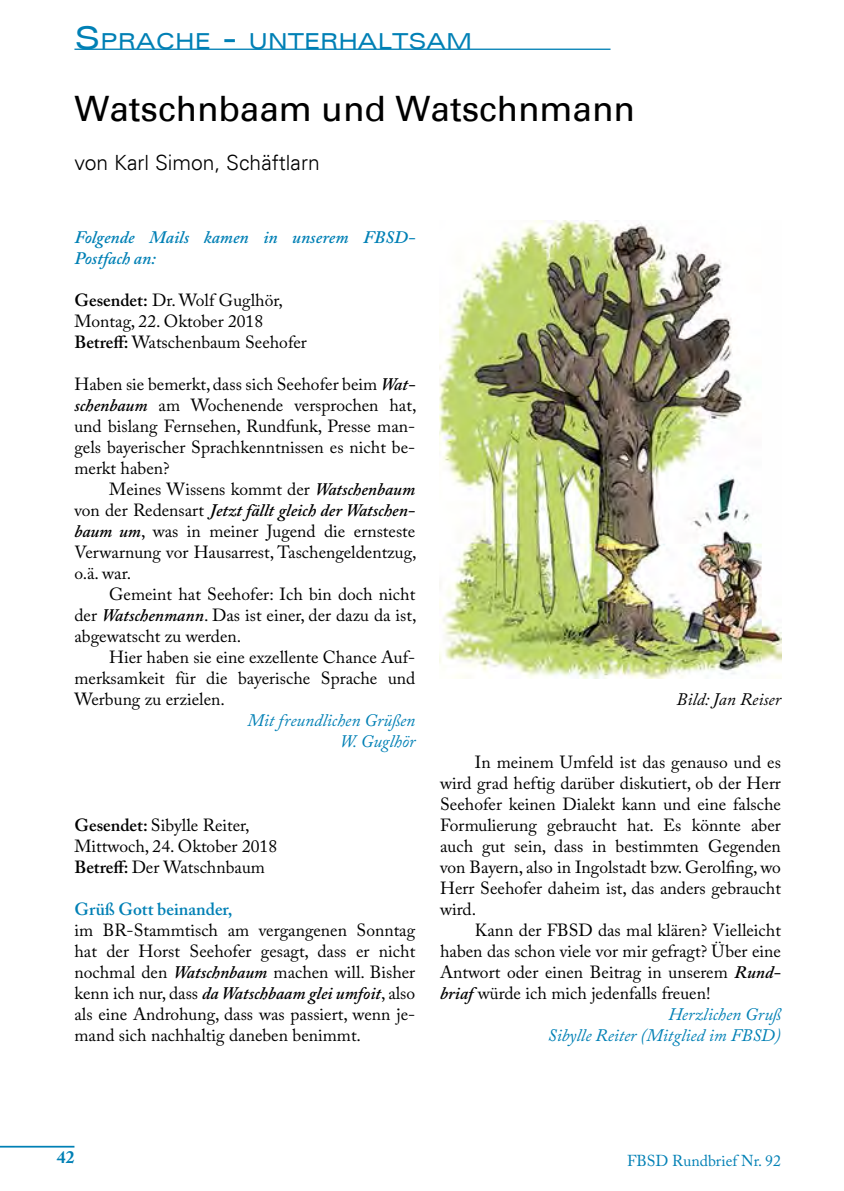
<style>
.page{position:relative;width:844px;height:1191px;background:#fff}
.page>*{position:absolute;margin:0;border:0;box-sizing:border-box;transform-origin:0 0}
.t1{font:35px "Univers";color:#000}
.t2{font:expanded 22.05px "Univers";color:#0080b5}
.t3{font:300 21px "Univers";color:#000}
.t4{font:17.5px/21px "Adobe Caslon Pro";color:#000;text-align:justify}
.t5{font:italic 17.5px/21px "Adobe Caslon Pro";color:#0080b5;text-align:right}
.t6{font:italic 600 17.5px/21px "Adobe Caslon Pro";color:#0080b5}
.t7{font:600 17.5px "Adobe Caslon Pro";color:#0080b5}
.t8{font:italic 17.5px "Adobe Caslon Pro";color:#000}
.t9{font:700 17.5px "Adobe Caslon Pro";color:#0080b5}
.t10{font:15.75px "Adobe Caslon Pro";color:#0080b5}
.s1{font-size:31.5px}
.s2{font-weight:600}
.s3{font-weight:600;font-style:italic}
</style>
<div class="page">
<hr style="left:0;top:1145px;width:74px;height:2px;background:#0080b5">
<hr style="left:74px;top:49px;width:536px;height:1px;background:#0080b5">
<img style="left:439px;top:221px;width:342px;height:457px">
<p class="t2" style="left:74px;top:28px;width:399px"><span class="s1">S</span>PRACHE <span class="s1">-</span> UNTERHALTSAM</p>
<h1 class="t1" style="left:74px;top:88px;width:561px">Watschnbaam und Watschnmann</h1>
<p class="t3" style="left:74px;top:150px;width:247px">von Karl Simon, Schäftlarn</p>
<p class="t6" style="left:74px;top:226px;width:342px">Folgende Mails kamen in unserem FBSD-<br>Postfach an:</p>
<p class="t4" style="left:74px;top:289px;width:234px;text-align:left"><span class="s2">Gesendet:</span> Dr. Wolf Guglhör,<br>Montag, 22. Oktober 2018<br><span class="s2">Betreff:</span> Watschenbaum Seehofer</p>
<p class="t4" style="left:74px;top:373px;width:343px">Haben sie bemerkt, dass sich Seehofer beim <span class="s3">Wat&shy;schenbaum</span> am Wochenende versprochen hat, und bislang Fernsehen, Rundfunk, Presse man&shy;gels bayerischer Sprachkenntnissen es nicht be&shy;merkt haben?</p>
<p class="t4" style="left:74px;top:478px;width:343px;text-indent:35px">Meines Wissens kommt der <span class="s3">Watschenbaum </span>von der Redensart <span class="s3">Jetzt fällt gleich der Watschen&shy;baum um</span>, was in meiner Jugend die ernsteste Verwarnung vor Hausarrest, Taschengeldentzug, o.ä. war.</p>
<p class="t4" style="left:74px;top:583px;width:343px;text-indent:35px">Gemeint hat Seehofer: Ich bin doch nicht der <span class="s3">Watschenmann</span>. Das ist einer, der dazu da ist, abgewatscht zu werden.</p>
<p class="t4" style="left:74px;top:646px;width:342px;text-indent:35px">Hier haben sie eine exzellente Chance Auf&shy;merksamkeit für die bayerische Sprache und Werbung zu erzielen.</p>
<p class="t5" style="left:247px;top:709px;width:169px">Mit freundlichen Grüßen<br>W. Guglhör</p>
<p class="t8" style="left:676px;top:688px;width:106px">Bild: Jan Reiser</p>
<p class="t4" style="left:74px;top:814px;width:204px;text-align:left"><span class="s2">Gesendet:</span> Sibylle Reiter,<br>Mittwoch, 24. Oktober 2018<br><span class="s2">Betreff:</span> Der Watschnbaum</p>
<p class="t7" style="left:74px;top:898px;width:159px">Grüß Gott beinander,</p>
<p class="t4" style="left:74px;top:919px;width:342px">im BR-Stammtisch am vergangenen Sonntag hat der Horst Seehofer gesagt, dass er nicht nochmal den <span class="s3">Watschnbaum</span> machen will. Bisher kenn ich nur, dass <span class="s3">da Watschbaam glei umfoit</span>, also als eine Androhung, dass was passiert, wenn je&shy;mand sich nachhaltig daneben benimmt.</p>
<p class="t4" style="left:440px;top:751px;width:342px;text-indent:35px">In meinem Umfeld ist das genauso und es wird grad heftig darüber diskutiert, ob der Herr Seehofer keinen Dialekt kann und eine falsche Formulierung gebraucht hat. Es könnte aber auch gut sein, dass in bestimmten Gegenden von Bayern, also in Ingolstadt bzw. Gerolfing, wo Herr Seehofer daheim ist, das anders gebraucht wird.</p>
<p class="t4" style="left:474px;top:919px;width:307px">Kann der FBSD das mal klären? Vielleicht</p>
<p class="t4" style="left:440px;top:940px;width:342px">haben das schon viele vor mir gefragt? Über eine</p>
<p class="t4" style="left:440px;top:961px;width:342px">Antwort oder einen Beitrag in unserem <span class="s3">Rund-</span></p>
<p class="t4" style="left:440px;top:982px;width:272px"><span class="s3">briaf</span> würde ich mich jedenfalls freuen!</p>
<p class="t5" style="left:668px;top:1003px;width:114px">Herzlichen Gruß</p>
<p class="t5" style="left:547px;top:1024px;width:234px">Sibylle Reiter (Mitglied im FBSD)</p>
<p class="t9" style="left:57px;top:1146px;width:19px">42</p>
<p class="t10" style="left:627px;top:1151px;width:155px">FBSD Rundbrief Nr. 92</p>
</div>
